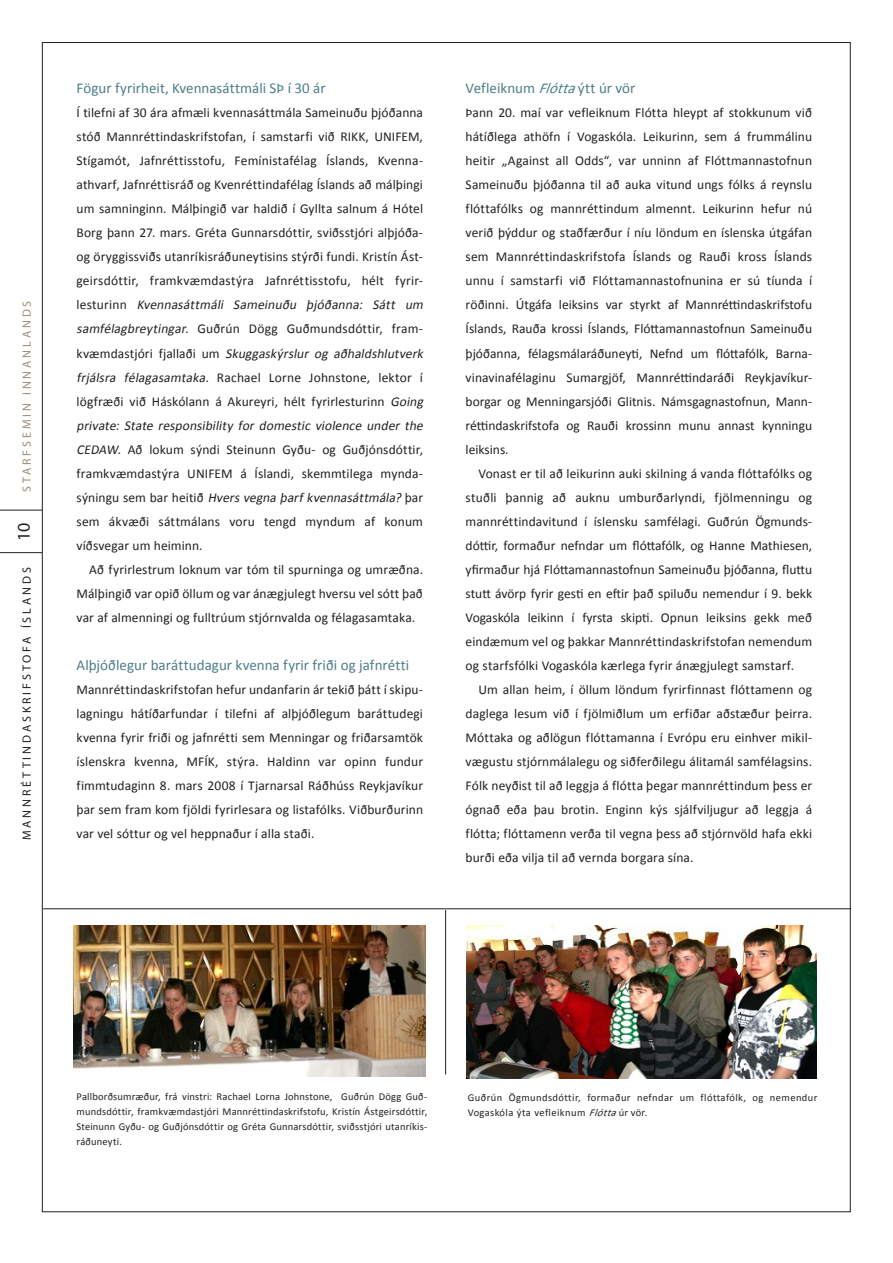
<style>
.page{position:relative;width:893px;height:1263px;background:#fff}
.page>*{position:absolute;margin:0;border:0;box-sizing:border-box;transform-origin:0 0}
.t1{font:18px "Myriad Pro";color:#231f20}
.t2{font:15px "Calibri";color:#4d7d8a}
.t3{font:13.5px/24px "Calibri";letter-spacing:.01em;color:#231f20;text-align:justify}
.t4{font:12px "Myriad Pro";letter-spacing:.24em;color:#231f20}
.t5{font:12px "Myriad Pro";letter-spacing:.24em;color:#9f8d7b}
.t6{font:10.5px/15px "Calibri";letter-spacing:.04em;color:#231f20;text-align:justify}
.s1{font-style:italic}
</style>
<div class="page">
<svg style="left:0;top:510px;width:42px;height:43px"></svg>
<hr style="left:445px;top:910px;width:1px;height:164px;background:#231f20">
<hr style="left:43px;top:908px;width:808px;height:1px;background:#231f20">
<img style="left:73px;top:926px;width:352px;height:150px">
<img style="left:466px;top:926px;width:350px;height:153px">
<p class="t5" style="left:19px;top:492px;width:193px;rotate:-90deg">Starfsem in innanlands</p>
<h1 class="t1" style="left:13px;top:541px;width:20px;rotate:-90deg">10</h1>
<p class="t4" style="left:19px;top:840px;width:274px;rotate:-90deg">Mannréttindaskrifstofa Íslands</p>
<p class="t2" style="left:77px;top:79px;width:251px">Fögur fyrirheit, Kvennasáttmáli SÞ í 30 ár</p>
<p class="t3" style="left:77px;top:101px;width:351px;text-align:left">Í tilefni af 30 ára afmæli kvennasáttmála Sameinuðu þjóðanna stóð Mannréttindaskrifstofan, í samstarfi við RIKK, UNIFEM, Stígamót, Jafnréttisstofu, Femínistafélag Íslands, Kvenna&shy;athvarf, Jafnréttisráð og Kvenréttindafélag Íslands að málþingi um samninginn. Málþingið var haldið í Gyllta salnum á Hótel Borg þann 27. mars. Gréta Gunnarsdóttir, sviðsstjóri alþjóða&shy;og öryggissviðs utanríkisráðuneytisins stýrði fundi. Kristín Ást&shy;geirsdóttir, framkvæmdastýra Jafnréttisstofu, hélt fyrir&shy;l e s t u r i n n <span class="s1">Kvennasáttmáli Sameinuðu þjóðanna: Sátt um samfélagbreytingar.</span> Guðrún Dögg Guðmundsdóttir, fram&shy;kv æ m d a s tj ó r i fj a l l a ð i u m <span class="s1">Skuggaskýrslur og aðhaldshlutverk frjálsra félagasamtaka.</span> Rachael Lorne Johnstone, lektor í lögfræði við Háskólann á Akureyri, hélt fyrirlesturinn <span class="s1">Going private: State responsibility for domestic violence under the CEDAW.</span> Að lokum sýndi Steinunn Gyðu- og Guðjónsdóttir, framkvæmdastýra UNIFEM á Íslandi, skemmtilega mynda&shy;s ý n i n g u s e m b a r h e i t i ð <span class="s1">Hversvegna þarfkvennasáttmála?</span> þ a r sem ákvæði sáttmálans voru tengd myndum af konum víðsvegar um heiminn.</p>
<p class="t3" style="left:77px;top:557px;width:348px;text-indent:13px">Að fyrirlestrum loknum var tóm til spurninga og umræðna.<br>Málþingið var opið öllum og var ánægjulegt hversu vel sótt það var af almenningi og fulltrúum stjórnvalda og félagasamtaka.</p>
<p class="t2" style="left:77px;top:655px;width:334px">Alþjóðlegur baráttudagur kvenna fyrir friði og jafnrétti</p>
<p class="t3" style="left:77px;top:677px;width:348px">Mannréttindaskrifstofan hefur undanfarin ár tekið þátt í skipu&shy;lagningu hátíðarfundar í tilefni af alþjóðlegum baráttudegi kvenna fyrir friði og jafnrétti sem Menningar og friðarsamtök íslenskra kvenna, MFÍK, stýra. Haldinn var opinn fundur fimmtudaginn 8. mars 2008 í Tjarnarsal Ráðhúss Reykjavíkur þar sem fram kom fjöldi fyrirlesara og listafólks. Viðburðurinn var vel sóttur og vel heppnaður í alla staði.</p>
<p class="t2" style="left:466px;top:79px;width:171px">Vefleiknum <span class="s1">Flótta</span>ýtt úr vör</p>
<p class="t3" style="left:466px;top:101px;width:348px">Þann 20. maí var vefleiknum Flótta hleypt af stokkunum við hátíðlega athöfn í Vogaskóla. Leikurinn, sem á frummálinu heitir „Against all Odds“, var unninn af Flóttmannastofnun Sameinuðu þjóðanna til að auka vitund ungs fólks á reynslu flóttafólks og mannréttindum almennt. Leikurinn hefur nú verið þýddur og staðfærður í níu löndum en íslenska útgáfan sem Mannréttindaskrifstofa Íslands og Rauði kross Íslands unnu í samstarfi við Flóttamannastofnunina er sú tíunda í röðinni. Útgáfa leiksins var styrkt af Mannréttindaskrifstofu Íslands, Rauða krossi Íslands, Flóttamannastofnun Sameinuðu þjóðanna, félagsmálaráðuneyti, Nefnd um flóttafólk, Barna&shy;vinavinafélaginu Sumargjöf, Mannréttindaráði Reykjavíkur&shy;borgar og Menningarsjóði Glitnis. Námsgagnastofnun, Mann&shy;réttindaskrifstofa og Rauði krossinn munu annast kynningu leiksins.</p>
<p class="t3" style="left:466px;top:461px;width:348px;text-indent:13px">Vonast er til að leikurinn auki skilning á vanda flóttafólks og stuðli þannig að auknu umburðarlyndi, fjölmenningu og mannréttindavitund í íslensku samfélagi. Guðrún Ögmunds&shy;dóttir, formaður nefndar um flóttafólk, og Hanne Mathiesen, yfirmaður hjá Flóttamannastofnun Sameinuðu þjóðanna, fluttu stutt ávörp fyrir gesti en eftir það spiluðu nemendur í 9. bekk Vogaskóla leikinn í fyrsta skipti. Opnun leiksins gekk með eindæmum vel og þakkar Mannréttindaskrifstofan nemendum og starfsfólki Vogaskóla kærlega fyrir ánægjulegt samstarf.</p>
<p class="t3" style="left:466px;top:677px;width:348px;text-indent:13px">Um allan heim, í öllum löndum fyrirfinnast flóttamenn og daglega lesum við í fjölmiðlum um erfiðar aðstæður þeirra.<br>Móttaka og aðlögun flóttamanna í Evrópu eru einhver mikil&shy;vægustu stjórnmálalegu og siðferðilegu álitamál samfélagsins.<br>Fólk neyðist til að leggja á flótta þegar mannréttindum þess er ógnað eða þau brotin. Enginn kýs sjálfviljugur að leggja á flótta; flóttamenn verða til vegna þess að stjórnvöld hafa ekki burði eða vilja til að vernda borgara sína.</p>
<p class="t6" style="left:77px;top:1089px;width:352px">Pallborðsumræður, frá vinstri: Rachael Lorna Johnstone, Guðrún Dögg Guð&shy;mundsdóttir, framkvæmdastjóri Mannréttindaskrifstofu, Kristín Ástgeirsdóttir, Steinunn Gyðu- og Guðjónsdóttir og Gréta Gunnarsdóttir, sviðsstjóri utanríkis&shy;ráðuneyti.</p>
<p class="t6" style="left:468px;top:1090px;width:351px">Guðrún Ögmundsdóttir, formaður nefndar um flóttafólk, og nemendur<br>Vogaskóla ýta vefleiknum <span class="s1">Flótta</span>úr vör.</p>
</div>
